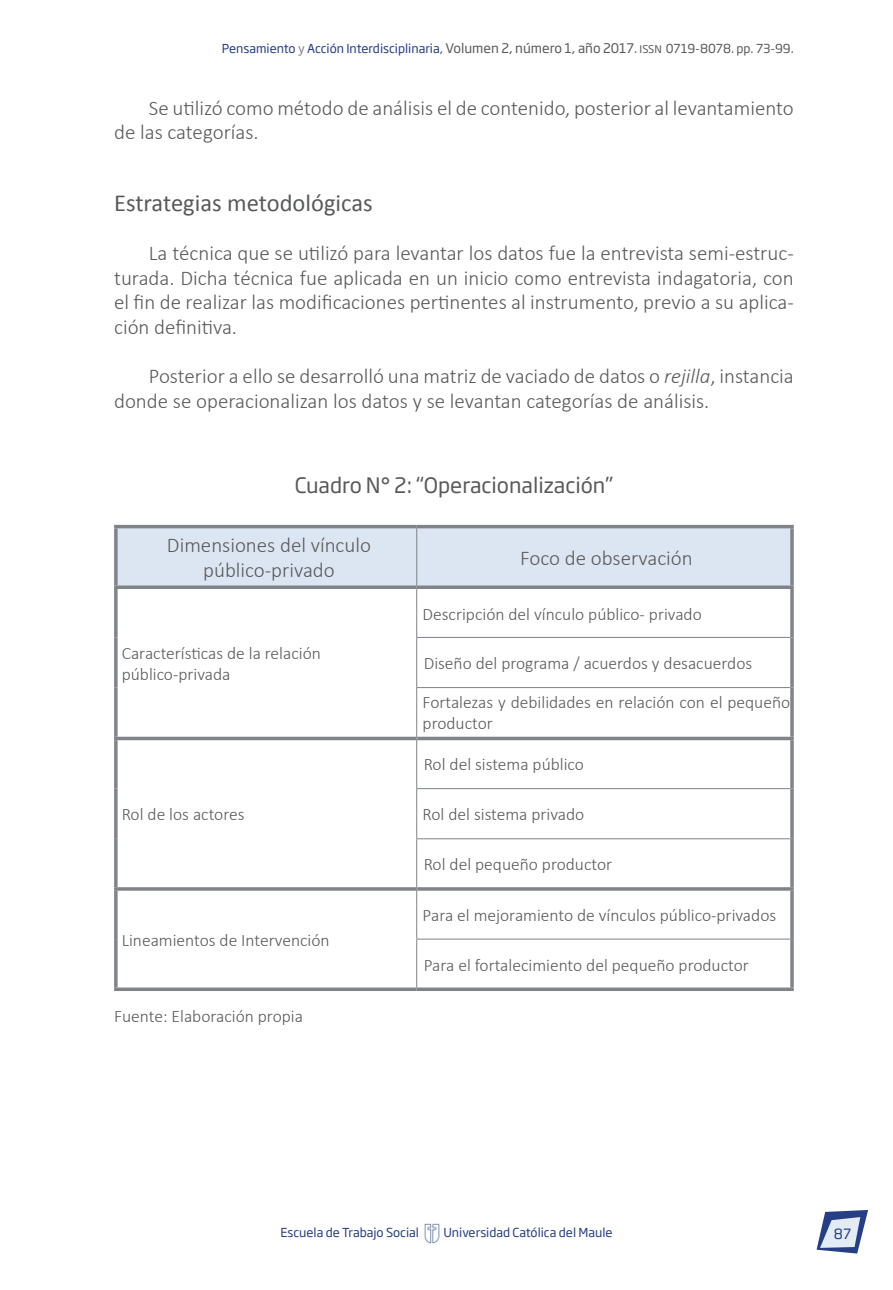
<style>
.page{position:relative;width:893px;height:1290px;background:#fff}
.page>*{position:absolute;margin:0;border:0;box-sizing:border-box;transform-origin:0 0}
.t1{font:24.5px "Calibri";color:#58595b}
.t2{font:300 21px/24.5px "Calibri";color:#58595b}
.t3{font:21px "Soho Gothic Pro";color:#58595b}
.t4{font:300 17.5px/21px "Calibri";color:#58595b}
.t5{font:14px "Soho Gothic Pro";color:#0a477d}
.t6{font:12.25px "Soho Gothic Pro";color:#253e85}
.s1{color:#808387}
.s2{color:#555759}
.s3{font-size:13.12px;color:#58595b}
.s4{font-size:10.5px;color:#555759}
.s5{color:#58595b}
.s6{font-style:italic}
</style>
<div class="page">
<svg style="left:816px;top:1210px;width:52px;height:43px"></svg>
<img style="left:424px;top:1223px;width:16px;height:21px">
<div style="left:118px;top:528px;width:672px;height:57px;background:#dce6f2"></div>
<hr style="left:416px;top:528px;width:1px;height:57px;background:#808387">
<hr style="left:416px;top:788px;width:374px;height:1px;background:#808387">
<hr style="left:416px;top:838px;width:374px;height:1px;background:#808387">
<hr style="left:416px;top:939px;width:374px;height:1px;background:#808387">
<svg style="left:790px;top:891px;width:4px;height:48px"></svg>
<svg style="left:790px;top:939px;width:4px;height:48px"></svg>
<svg style="left:417px;top:987px;width:377px;height:4px;background:#909396"></svg>
<hr style="left:114px;top:525px;width:303px;height:3px;background:#808387">
<svg style="left:114px;top:528px;width:4px;height:57px"></svg>
<hr style="left:417px;top:525px;width:377px;height:3px;background:#808387">
<svg style="left:790px;top:528px;width:4px;height:57px"></svg>
<svg style="left:790px;top:740px;width:4px;height:49px"></svg>
<svg style="left:790px;top:789px;width:4px;height:50px"></svg>
<svg style="left:790px;top:839px;width:4px;height:48px"></svg>
<svg style="left:417px;top:887px;width:377px;height:4px;background:#8f9295"></svg>
<svg style="left:114px;top:740px;width:4px;height:49px"></svg>
<svg style="left:114px;top:789px;width:4px;height:50px"></svg>
<svg style="left:114px;top:839px;width:4px;height:48px"></svg>
<svg style="left:114px;top:887px;width:302px;height:4px"></svg>
<svg style="left:114px;top:891px;width:4px;height:48px"></svg>
<svg style="left:114px;top:939px;width:4px;height:48px"></svg>
<svg style="left:114px;top:987px;width:303px;height:4px"></svg>
<svg style="left:114px;top:585px;width:303px;height:4px"></svg>
<svg style="left:114px;top:589px;width:4px;height:48px"></svg>
<svg style="left:114px;top:637px;width:4px;height:50px"></svg>
<svg style="left:114px;top:687px;width:4px;height:50px"></svg>
<hr style="left:114px;top:737px;width:302px;height:3px;background:#808387">
<svg style="left:417px;top:585px;width:377px;height:4px;background:#8b8f94"></svg>
<svg style="left:790px;top:589px;width:4px;height:48px"></svg>
<svg style="left:790px;top:637px;width:4px;height:50px"></svg>
<svg style="left:790px;top:687px;width:4px;height:50px"></svg>
<hr style="left:417px;top:737px;width:377px;height:3px;background:#808387">
<hr style="left:416px;top:637px;width:374px;height:1px;background:#808387">
<hr style="left:416px;top:687px;width:374px;height:1px;background:#808387">
<hr style="left:416px;top:589px;width:1px;height:48px;background:#808387">
<hr style="left:416px;top:638px;width:1px;height:49px;background:#808387">
<hr style="left:416px;top:688px;width:1px;height:50px;background:#808387">
<hr style="left:416px;top:738px;width:1px;height:50px;background:#808387">
<hr style="left:416px;top:789px;width:1px;height:49px;background:#808387">
<hr style="left:416px;top:839px;width:1px;height:50px;background:#808387">
<hr style="left:416px;top:889px;width:1px;height:50px;background:#808387">
<hr style="left:416px;top:939px;width:1px;height:48px;background:#808387">
<p class="t6" style="left:222px;top:39px;width:573px">Pensamiento <span class="s1">y</span> Acción Interdisciplinaria<span class="s2">,</span> <span class="s3">Volumen 2, número 1, año 2017</span><span class="s2">.</span> <span class="s4">ISSN</span> <span class="s2">0719-8078.</span> <span class="s5">pp. 73-99.</span></p>
<p class="t2" style="left:114px;top:96px;width:681px;text-indent:35px">Se utilizó como método de análisis el de contenido, posterior al levantamiento de las categorías.</p>
<p class="t1" style="left:114px;top:187px;width:260px">Estrategias metodológicas</p>
<p class="t2" style="left:114px;top:241px;width:681px;text-align:justify;text-indent:35px">La técnica que se utilizó para levantar los datos fue la entrevista semi-estruc&shy;turada. Dicha técnica fue aplicada en un inicio como entrevista indagatoria, con el fin de realizar las modificaciones pertinentes al instrumento, previo a su aplica&shy;ción definitiva.</p>
<p class="t2" style="left:114px;top:364px;width:681px;text-indent:35px">Posterior a ello se desarrolló una matriz de vaciado de datos o <span class="s6">rejilla</span>, instancia donde se operacionalizan los datos y se levantan categorías de análisis.</p>
<p class="t3" style="left:295px;top:468px;width:320px">Cuadro N° 2: “Operacionalización”</p>
<p class="t2" style="left:167px;top:532px;width:206px;line-height:25.2px;text-align:center">Dimensiones del vínculo público-privado</p>
<p class="t4" style="left:122px;top:642px;width:201px">Características de la relación público-privada</p>
<p class="t4" style="left:122px;top:804px;width:124px">Rol de los actores</p>
<p class="t4" style="left:122px;top:929px;width:209px">Lineamientos de Intervención</p>
<p class="t4" style="left:114px;top:1005px;width:190px">Fuente: Elaboración propia</p>
<p class="t2" style="left:520px;top:545px;width:174px">Foco de observación</p>
<p class="t4" style="left:423px;top:603px;width:281px">Descripción del vínculo público- privado</p>
<p class="t4" style="left:424px;top:652px;width:330px">Diseño del programa / acuerdos y desacuerdos</p>
<p class="t4" style="left:423px;top:692px;width:369px">Fortalezas y debilidades en relación con el pequeño productor</p>
<p class="t4" style="left:424px;top:753px;width:162px">Rol del sistema público</p>
<p class="t4" style="left:423px;top:804px;width:163px">Rol del sistema privado</p>
<p class="t4" style="left:424px;top:854px;width:190px">Rol del pequeño productor</p>
<p class="t4" style="left:423px;top:905px;width:355px">Para el mejoramiento de vínculos público-privados</p>
<p class="t4" style="left:424px;top:954px;width:327px">Para el fortalecimiento del pequeño productor</p>
<p class="t6" style="left:280px;top:1223px;width:140px">Escuela de Trabajo Social</p>
<p class="t6" style="left:443px;top:1223px;width:171px">Universidad Católica del Maule</p>
<p class="t5" style="left:834px;top:1222px;width:19px">87</p>
</div>
